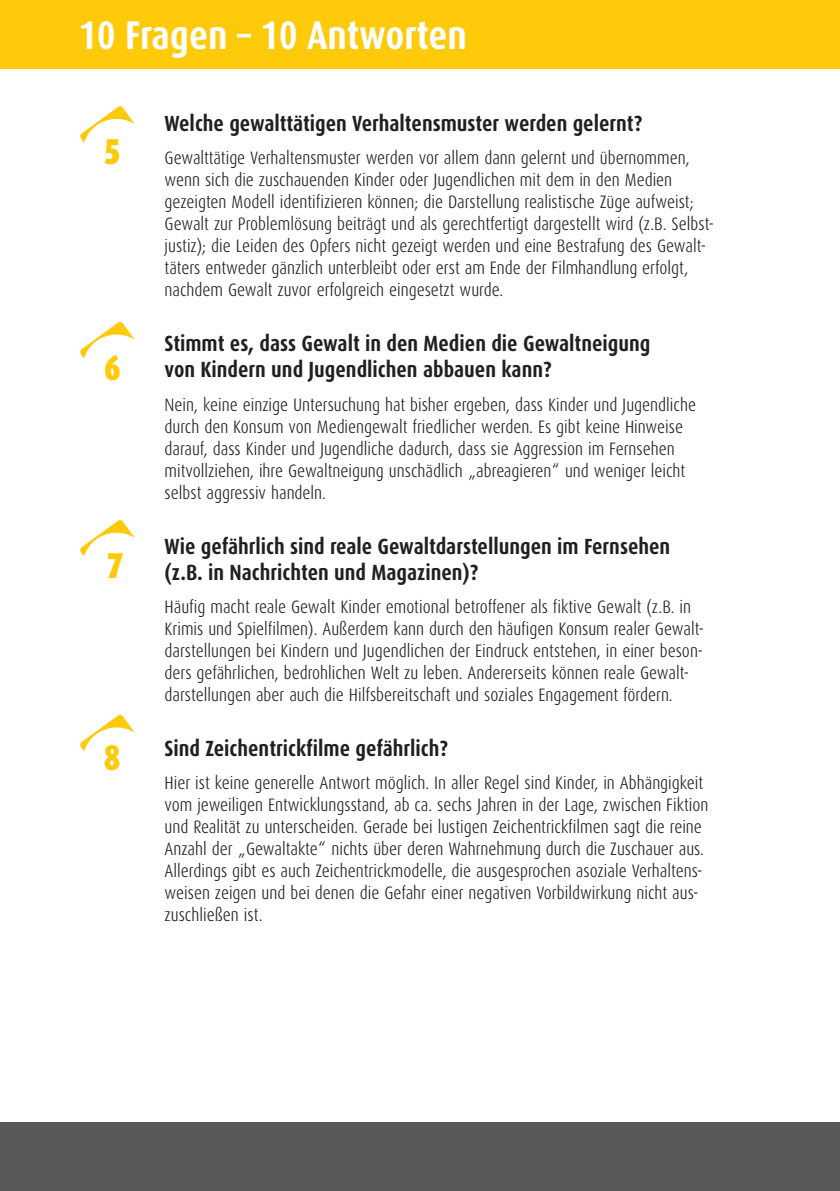
<style>
.page{position:relative;width:840px;height:1191px;background:#fff}
.page>*{position:absolute;margin:0;border:0;box-sizing:border-box;transform-origin:0 0}
.t1{font:700 40px "Dax Condensed";color:#fff}
.t2{font:900 36px "Dax Condensed";color:#feca0a}
.t3{font:700 22px/26.4px "Dax Condensed";color:#231f20}
.t4{font:300 18px/22px "Dax Condensed";color:#231f20}
</style>
<div class="page">
<div style="left:0;top:1123px;width:839px;height:68px;background:#57585a"></div>
<div style="left:0;top:0;width:839px;height:68px;background:#feca0a"></div>
<svg style="left:80px;top:106px;width:55px;height:37px"></svg>
<svg style="left:80px;top:322px;width:55px;height:36px"></svg>
<svg style="left:80px;top:520px;width:55px;height:36px"></svg>
<svg style="left:80px;top:714px;width:55px;height:37px"></svg>
<h1 class="t1" style="left:79px;top:12px;width:389px">10 Fragen – 10 Antworten</h1>
<h2 class="t2" style="left:104px;top:131px;width:18px">5</h2>
<h2 class="t2" style="left:104px;top:346px;width:18px">6</h2>
<h2 class="t2" style="left:107px;top:545px;width:18px">7</h2>
<h2 class="t2" style="left:104px;top:737px;width:18px">8</h2>
<p class="t3" style="left:164px;top:110px;width:479px">Welche gewalttätigen Verhaltensmuster werden gelernt?</p>
<p class="t4" style="left:164px;top:147px;width:550px">Gewalttätige Verhaltensmuster werden vor allem dann gelernt und übernommen, wenn sich die zuschauenden Kinder oder Jugendlichen mit dem in den Medien gezeigten Modell identifizieren können; die Darstellung realistische Züge aufweist; Gewalt zur Problemlösung beiträgt und als gerechtfertigt dargestellt wird (z.B. Selbst&shy;justiz); die Leiden des Opfers nicht gezeigt werden und eine Bestrafung des Gewalt&shy;täters entweder gänzlich unterbleibt oder erst am Ende der Filmhandlung erfolgt, nachdem Gewalt zuvor erfolgreich eingesetzt wurde.</p>
<p class="t3" style="left:164px;top:330px;width:487px">Stimmt es, dass Gewalt in den Medien die Gewaltneigung von Kindern und Jugendlichen abbauen kann?</p>
<p class="t4" style="left:164px;top:393px;width:532px">Nein, keine einzige Untersuchung hat bisher ergeben, dass Kinder und Jugendliche durch den Konsum von Mediengewalt friedlicher werden. Es gibt keine Hinweise darauf, dass Kinder und Jugendliche dadurch, dass sie Aggression im Fernsehen mitvollziehen, ihre Gewaltneigung unschädlich „abreagieren“ und weniger leicht selbst aggressiv handeln.</p>
<p class="t3" style="left:164px;top:533px;width:507px">Wie gefährlich sind reale Gewaltdarstellungen im Fernsehen (z.B. in Nachrichten und Magazinen)?</p>
<p class="t4" style="left:164px;top:596px;width:540px">Häufig macht reale Gewalt Kinder emotional betroffener als fiktive Gewalt (z.B. in Krimis und Spielfilmen). Außerdem kann durch den häufigen Konsum realer Gewalt&shy;darstellungen bei Kindern und Jugendlichen der Eindruck entstehen, in einer beson&shy;ders gefährlichen, bedrohlichen Welt zu leben. Andererseits können reale Gewalt&shy;darstellungen aber auch die Hilfsbereitschaft und soziales Engagement fördern.</p>
<p class="t3" style="left:164px;top:735px;width:285px">Sind Zeichentrickfilme gefährlich?</p>
<p class="t4" style="left:164px;top:772px;width:545px">Hier ist keine generelle Antwort möglich. In aller Regel sind Kinder, in Abhängigkeit vom jeweiligen Entwicklungsstand, ab ca. sechs Jahren in der Lage, zwischen Fiktion und Realität zu unterscheiden. Gerade bei lustigen Zeichentrickfilmen sagt die reine Anzahl der „Gewaltakte“ nichts über deren Wahrnehmung durch die Zuschauer aus.<br>Allerdings gibt es auch Zeichentrickmodelle, die ausgesprochen asoziale Verhaltens&shy;weisen zeigen und bei denen die Gefahr einer negativen Vorbildwirkung nicht aus&shy;zuschließen ist.</p>
</div>
